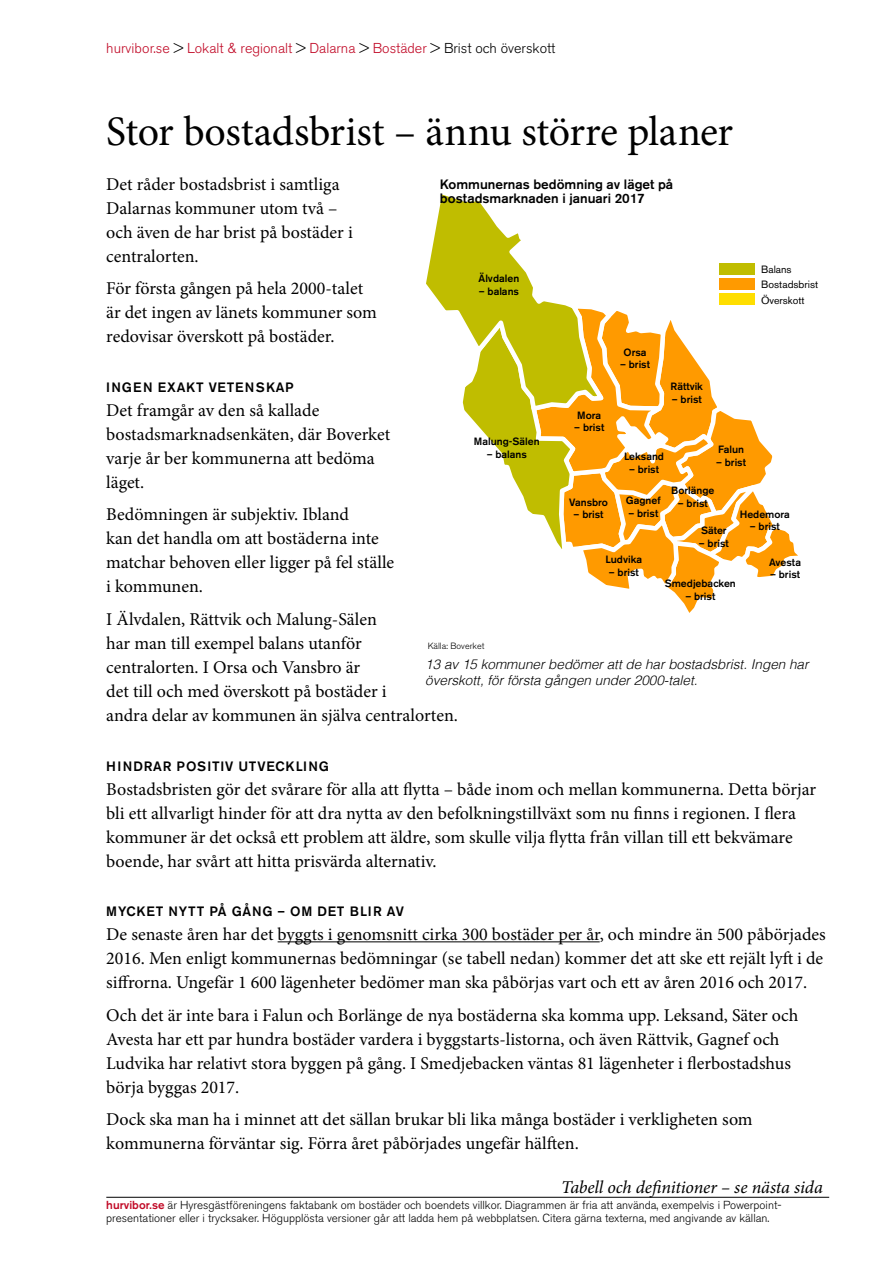
<style>
.page{position:relative;width:893px;height:1263px;background:#fff}
.page>*{position:absolute;margin:0;border:0;box-sizing:border-box;transform-origin:0 0}
.t1{font:42px "Minion Pro";letter-spacing:-.01em;color:#000}
.t2{font:18px/24px "Minion Pro";color:#000}
.t3{font:italic 18px "Minion Pro";letter-spacing:-.005em;color:#000}
.t4{font:300 14.25px "Akzidenz Grotesk BE";color:#c10a27}
.t5{font:italic 300 13.5px/16.5px "Helvetica";color:#000}
.t6{font:500 13.5px/13.8px "Akzidenz Grotesk BE";color:#000}
.t7{font:500 13.5px "Akzidenz Grotesk BE";letter-spacing:.055em;color:#000}
.t8{font:500 13.5px "Akzidenz Grotesk BE";letter-spacing:.065em;color:#000}
.t9{font:300 11.55px/13.5px "Akzidenz Grotesk BE";color:#000}
.t10{font:500 10.5px "Akzidenz Grotesk BE";color:#000}
.t11{font:10.5px/15.8px "Akzidenz Grotesk BE";color:#000}
.t12{font:300 9px "Akzidenz Grotesk BE";color:#000}
.s1{color:#000}
.s2{font-weight:500;color:#c10a27}
</style>
<div class="page">
<hr style="left:106px;top:1197px;width:723px;height:1px;background:#000">
<hr style="left:278px;top:941px;width:322px;height:1px;background:#000">
<svg style="left:426px;top:194px;width:372px;height:419px"></svg>
<div style="left:719px;top:263px;width:35px;height:12px;background:#c0bd00"></div>
<div style="left:719px;top:278px;width:35px;height:12px;background:#ff9a00"></div>
<div style="left:719px;top:293px;width:35px;height:12px;background:#ffde00"></div>
<p class="t4" style="left:106px;top:40px;width:451px">hurvibor.se <span class="s1">&gt;</span> Lokalt &amp; regionalt <span class="s1">&gt;</span> Dalarna <span class="s1">&gt;</span> Bostäder <span class="s1">&gt; Brist och överskott</span></p>
<h1 class="t1" style="left:106px;top:104px;width:628px">Stor bostadsbrist – ännu större planer</h1>
<p class="t2" style="left:106px;top:172px;width:248px">Det råder bostadsbrist i samtliga<br>Dalarnas kommuner utom två – och även de har brist på bostäder i centralorten.</p>
<p class="t2" style="left:106px;top:277px;width:272px">För första gången på hela 2000-talet är det ingen av länets kommuner som redovisar överskott på bostäder.</p>
<p class="t8" style="left:106px;top:379px;width:189px">INGEN EXAKT VETENSKAP</p>
<p class="t2" style="left:106px;top:398px;width:285px">Det framgår av den så kallade bostadsmarknadsenkäten, där Boverket varje år ber kommunerna att bedöma läget.</p>
<p class="t2" style="left:106px;top:503px;width:289px">Bedömningen är subjektiv. Ibland<br>kan det handla om att bostäderna inte matchar behoven eller ligger på fel ställe i kommunen.</p>
<p class="t2" style="left:106px;top:607px;width:353px">I Älvdalen, Rättvik och Malung-Sälen<br>har man till exempel balans utanför centralorten. I Orsa och Vansbro är<br>det till och med överskott på bostäder i<br>andra delar av kommunen än själva centralorten.</p>
<p class="t7" style="left:106px;top:757px;width:224px">HINDRAR POSITIV UTVECKLING</p>
<p class="t2" style="left:106px;top:777px;width:711px">Bostadsbristen gör det svårare för alla att flytta – både inom och mellan kommunerna. Detta börjar bli ett allvarligt hinder för att dra nytta av den befolkningstillväxt som nu finns i regionen. I flera kommuner är det också ett problem att äldre, som skulle vilja flytta från villan till ett bekvämare boende, har svårt att hitta prisvärda alternativ.</p>
<p class="t7" style="left:106px;top:903px;width:299px">MYCKET NYTT PÅ GÅNG – OM DET BLIR AV</p>
<p class="t2" style="left:106px;top:922px;width:721px">De senaste åren har det byggts i genomsnitt cirka 300 bostäder per år, och mindre än 500 påbörjades<br>2016. Men enligt kommunernas bedömningar (se tabell nedan) kommer det att ske ett rejält lyft i de siffrorna. Ungefär 1 600 lägenheter bedömer man ska påbörjas vart och ett av åren 2016 och 2017.</p>
<p class="t2" style="left:106px;top:1003px;width:694px">Och det är inte bara i Falun och Borlänge de nya bostäderna ska komma upp. Leksand, Säter och Avesta har ett par hundra bostäder vardera i byggstarts-listorna, och även Rättvik, Gagnef och Ludvika har relativt stora byggen på gång. I Smedjebacken väntas 81 lägenheter i flerbostadshus börja byggas 2017.</p>
<p class="t2" style="left:106px;top:1107px;width:648px">Dock ska man ha i minnet att det sällan brukar bli lika många bostäder i verkligheten som kommunerna förväntar sig. Förra året påbörjades ungefär hälften.</p>
<p class="t6" style="left:440px;top:177px;width:235px">Kommunernas bedömning av läget på bostadsmarknaden i januari 2017</p>
<p class="t11" style="left:761px;top:261px;width:59px">Balans<br>Bostadsbrist<br>Överskott</p>
<p class="t10" style="left:479px;top:272px;width:42px">Älvdalen</p>
<p class="t10" style="left:479px;top:285px;width:42px">– balans</p>
<p class="t10" style="left:624px;top:346px;width:24px">Orsa</p>
<p class="t10" style="left:620px;top:358px;width:31px">– brist</p>
<p class="t10" style="left:671px;top:380px;width:34px">Rättvik</p>
<p class="t10" style="left:672px;top:393px;width:31px">– brist</p>
<p class="t10" style="left:577px;top:409px;width:26px">Mora</p>
<p class="t10" style="left:574px;top:421px;width:31px">– brist</p>
<p class="t10" style="left:474px;top:435px;width:67px">Malung-Sälen</p>
<p class="t10" style="left:487px;top:448px;width:42px">– balans</p>
<p class="t10" style="left:718px;top:443px;width:28px">Falun</p>
<p class="t10" style="left:716px;top:456px;width:31px">– brist</p>
<p class="t10" style="left:624px;top:450px;width:42px">Leksand</p>
<p class="t10" style="left:629px;top:463px;width:31px">– brist</p>
<p class="t10" style="left:626px;top:494px;width:36px">Gagnef</p>
<p class="t10" style="left:628px;top:507px;width:31px">– brist</p>
<p class="t10" style="left:671px;top:484px;width:45px">Borlänge</p>
<p class="t10" style="left:678px;top:496px;width:31px">– brist</p>
<p class="t10" style="left:569px;top:496px;width:40px">Vansbro</p>
<p class="t10" style="left:574px;top:508px;width:31px">– brist</p>
<p class="t10" style="left:740px;top:508px;width:52px">Hedemora</p>
<p class="t10" style="left:750px;top:520px;width:31px">– brist</p>
<p class="t10" style="left:769px;top:556px;width:34px">Avesta</p>
<p class="t10" style="left:770px;top:568px;width:31px">– brist</p>
<p class="t10" style="left:701px;top:524px;width:27px">Säter</p>
<p class="t10" style="left:699px;top:537px;width:31px">– brist</p>
<p class="t10" style="left:665px;top:577px;width:73px">Smedjebacken</p>
<p class="t10" style="left:685px;top:589px;width:31px">– brist</p>
<p class="t10" style="left:605px;top:553px;width:38px">Ludvika</p>
<p class="t10" style="left:609px;top:565px;width:31px">– brist</p>
<p class="t12" style="left:428px;top:640px;width:58px">Källa: Boverket</p>
<p class="t5" style="left:425px;top:655px;width:385px">13 av 15 kommuner bedömer att de har bostadsbrist. Ingen har överskott, för första gången under 2000-talet.</p>
<p class="t3" style="left:561px;top:1175px;width:263px">Tabell och definitioner – se nästa sida</p>
<p class="t9" style="left:106px;top:1198px;width:677px"><span class="s2">hurvibor.se</span> är Hyresgästföreningens faktabank om bostäder och boendets villkor. Diagrammen är fria att använda, exempelvis i Powerpoint&shy;presentationer eller i trycksaker. Högupplösta versioner går att ladda hem på webbplatsen. Citera gärna texterna, med angivande av källan.</p>
</div>
